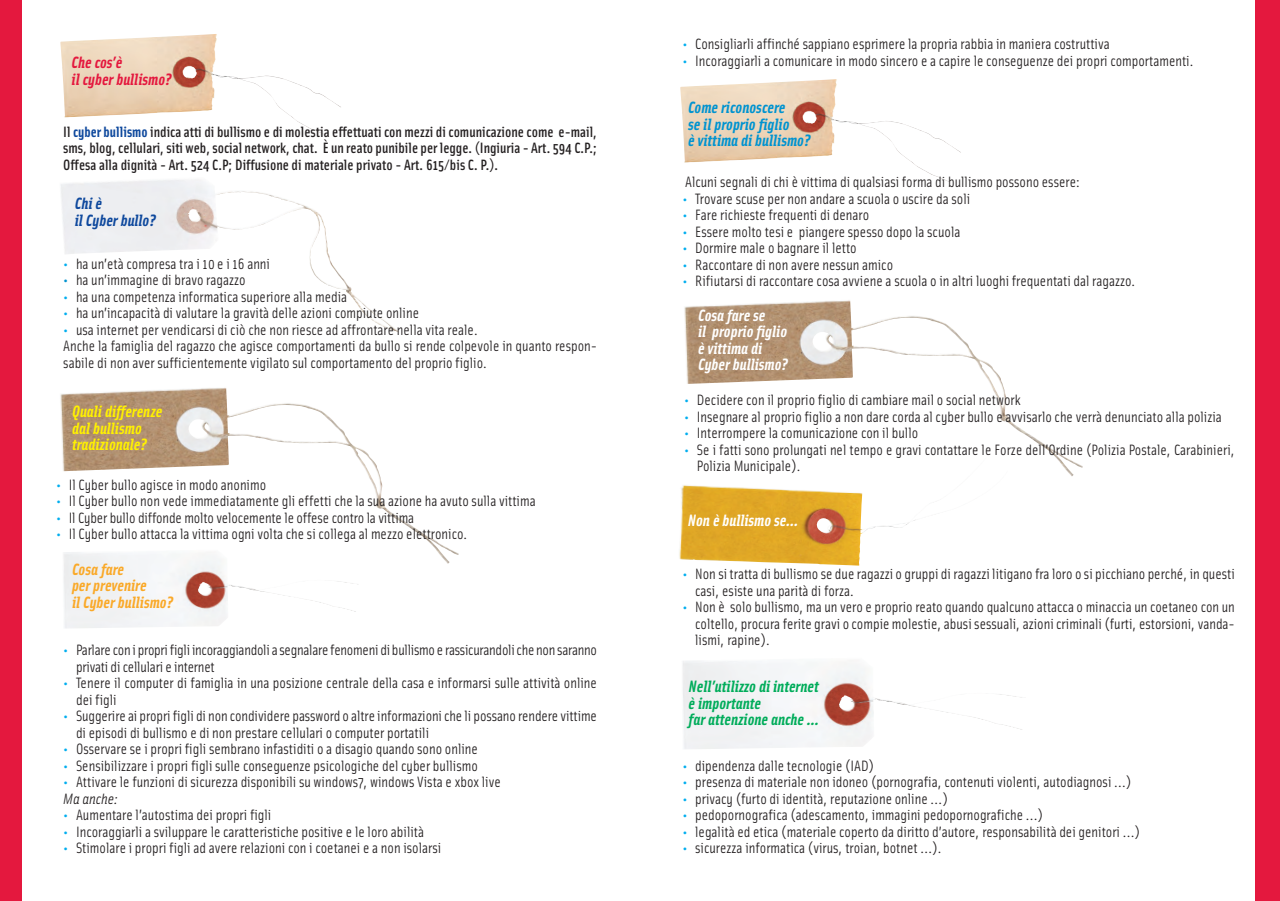
<style>
.page{position:relative;width:1280px;height:901px;background:#fff}
.page>*{position:absolute;margin:0;border:0;box-sizing:border-box;transform-origin:0 0}
.t1{font:italic 700 16.5px/16.5px "Solex";color:#fff}
.t2{font:italic 700 16.5px/16.5px "Solex";color:#00ac5a}
.t3{font:italic 700 16.5px/16.5px "Solex";color:#0093d0}
.t4{font:italic 700 16.5px/16.5px "Solex";color:#fff101}
.t5{font:italic 700 16.5px/16.5px "Solex";color:#faa928}
.t6{font:italic 700 16.5px/16.5px "Solex";color:#e4183e}
.t7{font:italic 700 16.5px/16.5px "Solex";color:#0f499d}
.t8{font:15px/16.5px "Solex";color:#231f20}
.t9{font:500 15px/16.5px "Solex";color:#231f20;text-align:justify}
.t10{font:15px/16.5px "Solex";letter-spacing:-.02em;color:#231f20}
.t11{font:italic 15px "Solex Regular Lining";color:#231f20}
.s1{font-weight:700;color:#0f499d}
.s2{color:#00aeef}
.s3{color:#0093d0}
</style>
<div class="page">
<img style="left:679px;top:485px;width:236px;height:81px">
<img style="left:60px;top:34px;width:281px;height:103px">
<img style="left:680px;top:79px;width:281px;height:103px">
<img style="left:260px;top:581px;width:98px;height:30px">
<img style="left:909px;top:694px;width:113px;height:34px">
<img style="left:60px;top:388px;width:399px;height:176px">
<img style="left:684px;top:300px;width:398px;height:176px">
<div style="left:0;top:0;width:22px;height:901px;background:#e4183e"></div>
<img style="left:61px;top:180px;width:337px;height:152px">
<div style="left:1255px;top:0;width:24px;height:901px;background:#e4183e"></div>
<p class="t6" style="left:72px;top:56px;width:102px">Che cos’è<br>il cyber bullismo?</p>
<p class="t9" style="left:63px;top:125px;width:535px">Il <span class="s1">cyber bullismo</span> indica atti di bullismo e di molestia effettuati con mezzi di comunicazione come e-mail, sms, blog, cellulari, siti web, social network, chat. È un reato punibile per legge. (Ingiuria - Art. 594 C.P.; Offesa alla dignità - Art. 524 C.P; Diffusione di materiale privato - Art. 615/bis C. P.).</p>
<p class="t7" style="left:75px;top:197px;width:83px">Chi è<br>il Cyber bullo?</p>
<p class="t8" style="left:63px;top:257px;width:208px"><span class="s2">•</span> ha un’età compresa tra i 10 e i 16 anni</p>
<p class="t8" style="left:63px;top:273px;width:184px"><span class="s3">•</span> ha un’immagine di bravo ragazzo</p>
<p class="t8" style="left:63px;top:290px;width:285px"><span class="s2">•</span> ha una competenza informatica superiore alla media</p>
<p class="t8" style="left:63px;top:306px;width:357px"><span class="s2">•</span> ha un’incapacità di valutare la gravità delle azioni compiute online</p>
<p class="t8" style="left:63px;top:323px;width:535px"><span class="s2">•</span> usa internet per vendicarsi di ciò che non riesce ad affrontare nella vita reale.<br>Anche la famiglia del ragazzo che agisce comportamenti da bullo si rende colpevole in quanto respon&shy;sabile di non aver sufficientemente vigilato sul comportamento del proprio figlio.</p>
<p class="t4" style="left:72px;top:405px;width:92px">Quali differenze dal bullismo tradizionale?</p>
<p class="t8" style="left:56px;top:478px;width:212px"><span class="s2">•</span> Il Cyber bullo agisce in modo anonimo</p>
<p class="t8" style="left:56px;top:494px;width:481px"><span class="s2">•</span> Il Cyber bullo non vede immediatamente gli effetti che la sua azione ha avuto sulla vittima</p>
<p class="t8" style="left:56px;top:511px;width:359px"><span class="s2">•</span> Il Cyber bullo diffonde molto velocemente le offese contro la vittima</p>
<p class="t8" style="left:56px;top:527px;width:413px"><span class="s2">•</span> Il Cyber bullo attacca la vittima ogni volta che si collega al mezzo elettronico.</p>
<p class="t5" style="left:72px;top:562px;width:103px">Cosa fare<br>per prevenire<br>il Cyber bullismo?</p>
<p class="t10" style="left:76px;top:643px;width:522px;text-indent:-13px"><span class="s2">•</span> Parlare con i propri figli incoraggiandoli a segnalare fenomeni di bullismo e rassicurandoli che non saranno privati di cellulari e internet</p>
<p class="t8" style="left:76px;top:676px;width:522px;text-indent:-13px"><span class="s2">•</span> Tenere il computer di famiglia in una posizione centrale della casa e informarsi sulle attività online dei figli</p>
<p class="t8" style="left:76px;top:709px;width:522px;text-indent:-13px"><span class="s2">•</span> Suggerire ai propri figli di non condividere password o altre informazioni che li possano rendere vittime di episodi di bullismo e di non prestare cellulari o computer portatili</p>
<p class="t8" style="left:63px;top:742px;width:416px"><span class="s2">•</span> Osservare se i propri figli sembrano infastiditi o a disagio quando sono online</p>
<p class="t8" style="left:63px;top:759px;width:416px"><span class="s2">•</span> Sensibilizzare i propri figli sulle conseguenze psicologiche del cyber bullismo</p>
<p class="t8" style="left:63px;top:775px;width:439px"><span class="s2">•</span> Attivare le funzioni di sicurezza disponibili su windows7, windows Vista e xbox live</p>
<p class="t11" style="left:63px;top:793px;width:57px">Ma anche:</p>
<p class="t8" style="left:63px;top:808px;width:210px"><span class="s2">•</span> Aumentare l’autostima dei propri figli</p>
<p class="t8" style="left:63px;top:825px;width:362px"><span class="s2">•</span> Incoraggiarli a sviluppare le caratteristiche positive e le loro abilità</p>
<p class="t8" style="left:63px;top:841px;width:379px"><span class="s2">•</span> Stimolare i propri figli ad avere relazioni con i coetanei e a non isolarsi</p>
<p class="t8" style="left:682px;top:37px;width:429px"><span class="s2">•</span> Consigliarli affinché sappiano esprimere la propria rabbia in maniera costruttiva</p>
<p class="t8" style="left:682px;top:54px;width:513px"><span class="s2">•</span> Incoraggiarli a comunicare in modo sincero e a capire le conseguenze dei propri comportamenti.</p>
<p class="t3" style="left:688px;top:101px;width:124px">Come riconoscere<br>se il proprio figlio<br>è vittima di bullismo?</p>
<p class="t8" style="left:685px;top:175px;width:396px">Alcuni segnali di chi è vittima di qualsiasi forma di bullismo possono essere:</p>
<p class="t8" style="left:682px;top:192px;width:289px"><span class="s2">•</span> Trovare scuse per non andare a scuola o uscire da soli</p>
<p class="t8" style="left:682px;top:208px;width:188px"><span class="s2">•</span> Fare richieste frequenti di denaro</p>
<p class="t8" style="left:682px;top:225px;width:279px"><span class="s2">•</span> Essere molto tesi e piangere spesso dopo la scuola</p>
<p class="t8" style="left:682px;top:241px;width:176px"><span class="s2">•</span> Dormire male o bagnare il letto</p>
<p class="t8" style="left:682px;top:258px;width:212px"><span class="s2">•</span> Raccontare di non avere nessun amico</p>
<p class="t8" style="left:682px;top:274px;width:455px"><span class="s2">•</span> Rifiutarsi di raccontare cosa avviene a scuola o in altri luoghi frequentati dal ragazzo.</p>
<p class="t1" style="left:698px;top:309px;width:92px">Cosa fare se<br>il proprio figlio è vittima di<br>Cyber bullismo?</p>
<p class="t8" style="left:684px;top:393px;width:338px"><span class="s2">•</span> Decidere con il proprio figlio di cambiare mail o social network</p>
<p class="t8" style="left:684px;top:410px;width:539px"><span class="s2">•</span> Insegnare al proprio figlio a non dare corda al cyber bullo e avvisarlo che verrà denunciato alla polizia</p>
<p class="t8" style="left:684px;top:426px;width:236px"><span class="s2">•</span> Interrompere la comunicazione con il bullo</p>
<p class="t8" style="left:697px;top:443px;width:539px;text-indent:-13px"><span class="s2">•</span> Se i fatti sono prolungati nel tempo e gravi contattare le Forze dell’Ordine (Polizia Postale, Carabinieri,<br>Polizia Municipale).</p>
<p class="t1" style="left:688px;top:513px;width:112px">Non è bullismo se…</p>
<p class="t8" style="left:695px;top:567px;width:541px;text-indent:-13px"><span class="s2">•</span> Non si tratta di bullismo se due ragazzi o gruppi di ragazzi litigano fra loro o si picchiano perché, in questi casi, esiste una parità di forza.</p>
<p class="t8" style="left:695px;top:600px;width:541px;text-align:justify;text-indent:-13px"><span class="s2">•</span> Non è solo bullismo, ma un vero e proprio reato quando qualcuno attacca o minaccia un coetaneo con un coltello, procura ferite gravi o compie molestie, abusi sessuali, azioni criminali (furti, estorsioni, vanda&shy;lismi, rapine).</p>
<p class="t2" style="left:688px;top:680px;width:132px">Nell’utilizzo di internet è importante<br>far attenzione anche ...</p>
<p class="t8" style="left:682px;top:759px;width:193px"><span class="s2">•</span> dipendenza dalle tecnologie (IAD)</p>
<p class="t8" style="left:682px;top:775px;width:451px"><span class="s2">•</span> presenza di materiale non idoneo (pornografia, contenuti violenti, autodiagnosi ...)</p>
<p class="t8" style="left:682px;top:792px;width:267px"><span class="s2">•</span> privacy (furto di identità, reputazione online ...)</p>
<p class="t8" style="left:682px;top:808px;width:362px"><span class="s2">•</span> pedopornografica (adescamento, immagini pedopornografiche …)</p>
<p class="t8" style="left:682px;top:825px;width:459px"><span class="s2">•</span> legalità ed etica (materiale coperto da diritto d’autore, responsabilità dei genitori …)</p>
<p class="t8" style="left:682px;top:841px;width:261px"><span class="s2">•</span> sicurezza informatica (virus, troian, botnet ...).</p>
</div>
